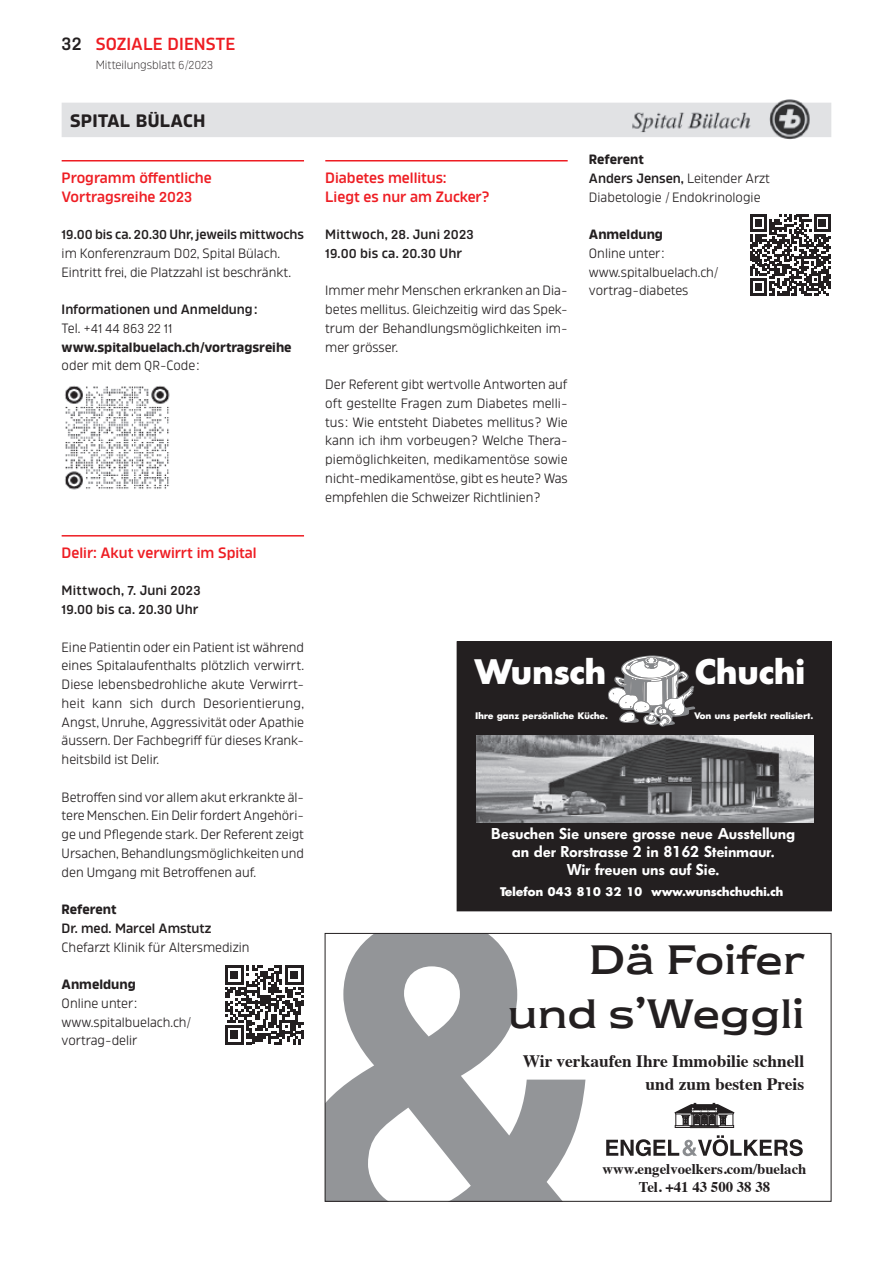
<style>
.page{position:relative;width:893px;height:1263px;background:#fff}
.page>*{position:absolute;margin:0;border:0;box-sizing:border-box;transform-origin:0 0}
.t1{font:42.6px/54.2px "Newtext EFML";color:#231f20;text-align:right}
.t2{font:700 33.9px "FU24";color:#fff}
.t3{font:700 18px "Amfibia";letter-spacing:.015em;color:#231f20}
.t4{font:600 18px "Amfibia";color:#231f20}
.t5{font:700 17.4px/23.2px "Times";color:#231f20;text-align:right}
.t6{font:600 17.4px "Amfibia";letter-spacing:.005em;color:#ee1d23}
.t7{font:600 15.15px/18.1px "FU24";color:#fff;text-align:center}
.t8{font:600 15px/18.8px "Amfibia";color:#ee1d23}
.t9{font:700 14.85px/17.7px "Times";color:#231f20;text-align:center}
.t10{font:13.5px/18.8px "Amfibia";color:#231f20}
.t11{font:600 13.5px/18.8px "Amfibia";color:#231f20}
.t12{font:700 13.5px/18.8px "Amfibia";color:#231f20}
.t13{font:13.05px "Amfibia";color:#231f20}
.t14{font:700 12.15px "FU24";color:#fff}
.t15{font:300 12px "Amfibia";color:#231f20}
.t16{font:700 9px "FU24";color:#fff}
.s1{font-size:11.7px}
.s2{font-size:14.55px}
.s3{font-weight:600;font-size:13.05px}
.s4{font-weight:600}
.s5{font-size:13.05px}
.s6{font-size:13.5px}
.s7{font-weight:400}
.s8{font-weight:400;font-size:13.05px}
.s9{font-weight:700}
</style>
<div class="page">
<div style="left:62px;top:103px;width:769px;height:34px;background:#e1e2e4"></div>
<hr style="left:62px;top:160px;width:242px;height:1px;background:#ee1d23">
<hr style="left:62px;top:535px;width:242px;height:1px;background:#ee1d23">
<hr style="left:325px;top:160px;width:243px;height:1px;background:#ee1d23">
<img style="left:630px;top:99px;width:181px;height:41px">
<img style="left:65px;top:385px;width:105px;height:105px">
<svg style="left:225px;top:965px;width:79px;height:79px"></svg>
<svg style="left:750px;top:215px;width:81px;height:81px"></svg>
<svg style="left:327px;top:935px;width:259px;height:264px;fill:#939598"></svg>
<svg style="left:606px;top:1135px;width:197px;height:21px"></svg>
<svg style="left:674px;top:1103px;width:61px;height:25px"></svg>
<div style="left:325px;top:933px;width:506px;height:268px;border:1px solid #231f20"></div>
<div style="left:457px;top:642px;width:374px;height:269px;background:#231f20"></div>
<svg style="left:608px;top:655px;width:87px;height:72px"></svg>
<img style="left:476px;top:735px;width:337px;height:87px">
<div style="left:457px;top:641px;width:374px;height:270px;border:1px solid #231f20"></div>
<h3 class="t4" style="left:62px;top:33px;width:21px">32</h3>
<p class="t6" style="left:96px;top:33px;width:141px">SOZIALE DIENSTE</p>
<p class="t15" style="left:96px;top:58px;width:119px">Mitteilungsblatt <span class="s1">6</span>/<span class="s1">2023</span></p>
<h3 class="t3" style="left:70px;top:110px;width:137px">SPITAL BÜLACH</h3>
<p class="t8" style="left:62px;top:168px;width:152px">Programm öffentliche<br>Vortragsreihe <span class="s2">2023</span></p>
<p class="t10" style="left:62px;top:225px;width:244px"><span class="s3">19</span><span class="s4">.</span><span class="s3">00</span> <span class="s4">bis ca.</span> <span class="s3">20</span><span class="s4">.</span><span class="s3">30</span> <span class="s4">Uhr, jeweils mittwochs </span>im Konferenzraum D<span class="s5">02</span>, Spital Bülach.<br>Eintritt frei, die Platzzahl ist beschränkt.</p>
<p class="t11" style="left:62px;top:300px;width:197px">Informationen und Anmeldung:</p>
<p class="t13" style="left:62px;top:321px;width:112px"><span class="s6">Tel. +</span>41 44 863 22 11</p>
<p class="t12" style="left:62px;top:337px;width:231px">www.spitalbuelach.ch/vortragsreihe <span class="s7">oder mit dem</span> <span class="s8">QR</span><span class="s7">-Code:</span></p>
<p class="t8" style="left:62px;top:543px;width:197px">Delir: Akut verwirrt im Spital</p>
<p class="t11" style="left:62px;top:581px;width:140px">Mittwoch, <span class="s5">7</span>. Juni <span class="s5">2023<br>19</span>.<span class="s5">00</span> bis ca. <span class="s5">20</span>.<span class="s5">30</span> Uhr</p>
<p class="t10" style="left:62px;top:637px;width:244px;text-align:justify">Eine Patientin oder ein Patient ist während eines Spitalaufenthalts plötzlich verwirrt.<br>Diese lebensbedrohliche akute Verwirrt&shy;heit kann sich durch Desorientierung, Angst, Unruhe, Aggressivität oder Apathie äussern. Der Fachbegriff für dieses Krank&shy;heitsbild ist Delir.</p>
<p class="t10" style="left:62px;top:787px;width:244px;text-align:justify">Betroffen sind vor allem akut erkrankte äl&shy;tere Menschen. Ein Delir fordert Angehöri&shy;ge und Pflegende stark. Der Referent zeigt Ursachen, Behandlungsmöglichkeiten und den Umgang mit Betroffenen auf.</p>
<p class="t12" style="left:62px;top:900px;width:56px">Referent</p>
<p class="t11" style="left:62px;top:919px;width:151px">Dr. med. Marcel Amstutz</p>
<p class="t10" style="left:62px;top:937px;width:189px">Chefarzt Klinik für Altersmedizin</p>
<p class="t12" style="left:62px;top:975px;width:76px">Anmeldung</p>
<p class="t10" style="left:62px;top:994px;width:131px">Online unter: www.spitalbuelach.ch/ vortrag-delir</p>
<p class="t8" style="left:325px;top:168px;width:166px">Diabetes mellitus:<br>Liegt es nur am Zucker?</p>
<p class="t11" style="left:325px;top:225px;width:150px">Mittwoch, <span class="s5">28</span>. Juni <span class="s5">2023<br>19</span>.<span class="s5">00</span> bis ca. <span class="s5">20</span>.<span class="s5">30</span> Uhr</p>
<p class="t10" style="left:325px;top:281px;width:244px;text-align:justify">Immer mehr Menschen erkranken an Dia&shy;betes mellitus. Gleichzeitig wird das Spek&shy;trum der Behandlungsmöglichkeiten im&shy;mer grösser.</p>
<p class="t10" style="left:325px;top:375px;width:244px;text-align:justify">Der Referent gibt wertvolle Antworten auf oft gestellte Fragen zum Diabetes melli&shy;tus: Wie entsteht Diabetes mellitus? Wie kann ich ihm vorbeugen? Welche Thera&shy;piemöglichkeiten, medikamentöse sowie nicht-medikamentöse, gibt es heute? Was empfehlen die Schweizer Richtlinien?</p>
<p class="t10" style="left:589px;top:150px;width:183px"><span class="s9">Referent<br></span><span class="s4">Anders Jensen,</span> Leitender Arzt<br>Diabetologie / Endokrinologie</p>
<p class="t12" style="left:589px;top:225px;width:76px">Anmeldung</p>
<p class="t10" style="left:589px;top:244px;width:131px">Online unter: www.spitalbuelach.ch/ vortrag-diabetes</p>
<h2 class="t2" style="left:474px;top:651px;width:133px">Wunsch</h2>
<h2 class="t2" style="left:695px;top:651px;width:112px">Chuchi</h2>
<p class="t16" style="left:475px;top:710px;width:134px">Ihre ganz persönliche Küche.</p>
<p class="t16" style="left:694px;top:710px;width:121px">Von uns perfekt realisiert.</p>
<p class="t7" style="left:491px;top:824px;width:305px">Besuchen Sie unsere grosse neue Ausstellung an der Rorstrasse 2 in 8162 Steinmaur.<br>Wir freuen uns auf Sie.</p>
<p class="t14" style="left:500px;top:884px;width:285px">Telefon 043 810 32 10 www.wunschchuchi.ch</p>
<h1 class="t1" style="left:508px;top:933px;width:298px">Dä Foifer und s’Weggli</h1>
<p class="t5" style="left:523px;top:1048px;width:283px">Wir verkaufen Ihre Immobilie schnell und zum besten Preis</p>
<p class="t9" style="left:602px;top:1159px;width:205px">www.engelvoelkers.com/buelach<br>Tel. +41 43 500 38 38</p>
</div>
